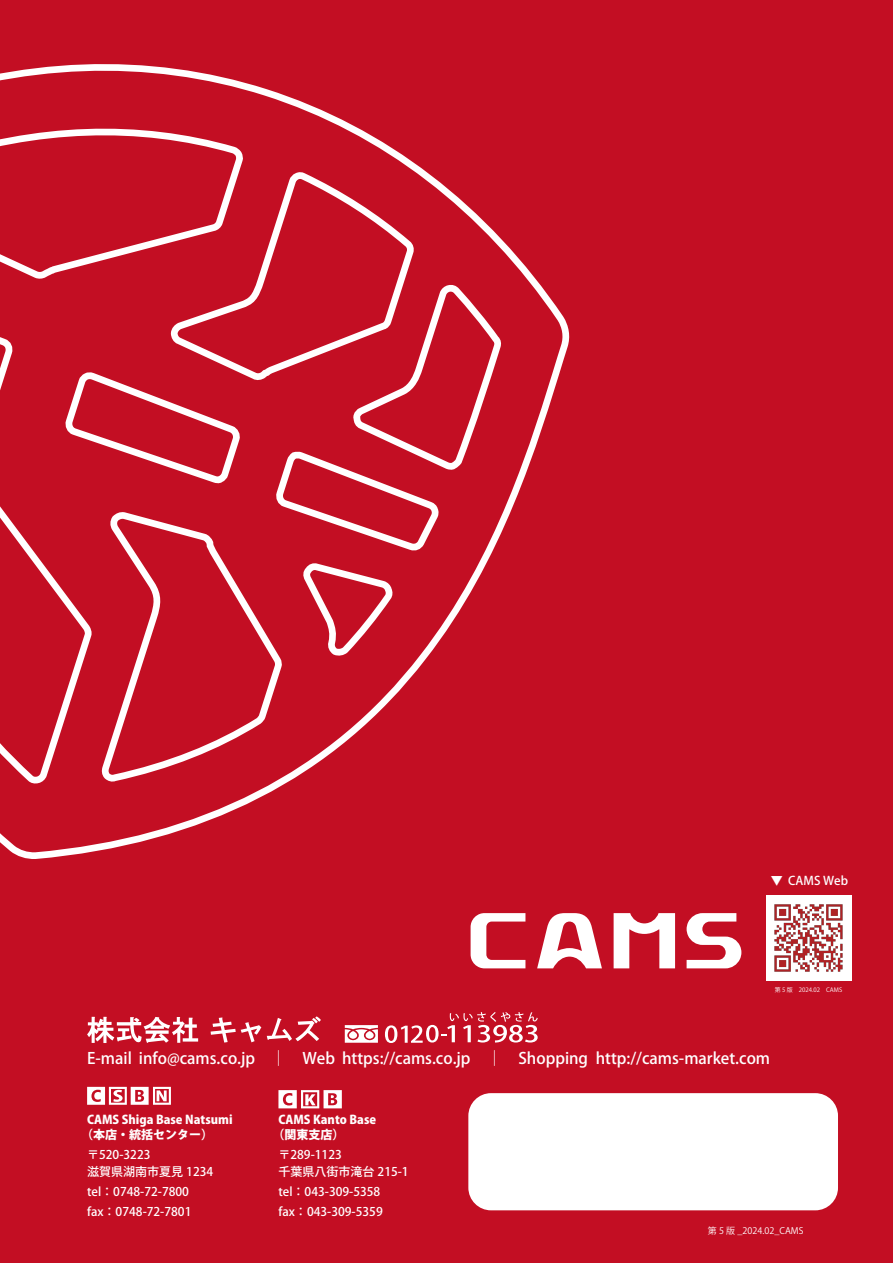
<style>
.page{position:relative;width:893px;height:1263px;background:#fff}
.page>*{position:absolute;margin:0;border:0;box-sizing:border-box;transform-origin:0 0}
.t1{font:500 15.75px "Koz Go Pro";color:#fff}
.t2{font:500 12px/16.8px "Koz Go Pro";color:#fff}
.t3{font:800 12px/15px "Koz Go Pro";color:#fff}
.t4{font:9px "Koz Go Pro";color:#fff}
.t5{font:6px "Koz Go Pro";color:#fff}
</style>
<div class="page">
<div style="left:0;top:0;width:893px;height:1004px;background:#c30e23"></div>
<div style="left:0;top:993px;width:893px;height:270px;background:#c30e23"></div>
<svg style="left:87px;top:1017px;width:111px;height:26px"></svg>
<svg style="left:211px;top:1016px;width:110px;height:26px"></svg>
<svg style="left:345px;top:1025px;width:33px;height:18px"></svg>
<svg style="left:385px;top:1012px;width:153px;height:31px"></svg>
<svg style="left:87px;top:1087px;width:84px;height:18px"></svg>
<svg style="left:278px;top:1090px;width:64px;height:18px"></svg>
<svg style="left:0;top:64px;width:570px;height:795px"></svg>
<svg style="left:471px;top:913px;width:54px;height:55px"></svg>
<svg style="left:687px;top:913px;width:54px;height:55px"></svg>
<svg style="left:537px;top:913px;width:65px;height:55px"></svg>
<svg style="left:614px;top:913px;width:61px;height:55px"></svg>
<img style="left:766px;top:895px;width:85px;height:85px">
<div style="left:468px;top:1093px;width:370px;height:117px;background:#fff;border-radius:23px"></div>
<p class="t2" style="left:771px;top:872px;width:79px">▼ CAMS Web</p>
<p class="t5" style="left:775px;top:985px;width:69px">第 5 版　2024.02　CAMS</p>
<h1 class="t1" style="left:87px;top:1048px;width:684px">E-mail info@cams.co.jp　｜　Web https://cams.co.jp　｜　Shopping http://cams-market.com</h1>
<p class="t3" style="left:81px;top:1113px;width:153px;text-indent:6px">CAMS Shiga Base Natsumi（本店・統括センター）</p>
<p class="t2" style="left:87px;top:1147px;width:128px">〒520-3223<br>滋賀県湖南市夏見 1234</p>
<p class="t2" style="left:87px;top:1182px;width:106px;line-height:19.8px">tel：0748-72-7800 fax：0748-72-7801</p>
<p class="t3" style="left:272px;top:1113px;width:105px;text-indent:6px">CAMS Kanto Base（関東支店）</p>
<p class="t2" style="left:278px;top:1147px;width:132px">〒289-1123<br>千葉県八街市滝台 215-1</p>
<p class="t2" style="left:278px;top:1182px;width:106px;line-height:20px">tel：043-309-5358 fax：043-309-5359</p>
<p class="t4" style="left:708px;top:1225px;width:97px">第 5 版 _2024.02_CAMS</p>
</div>
